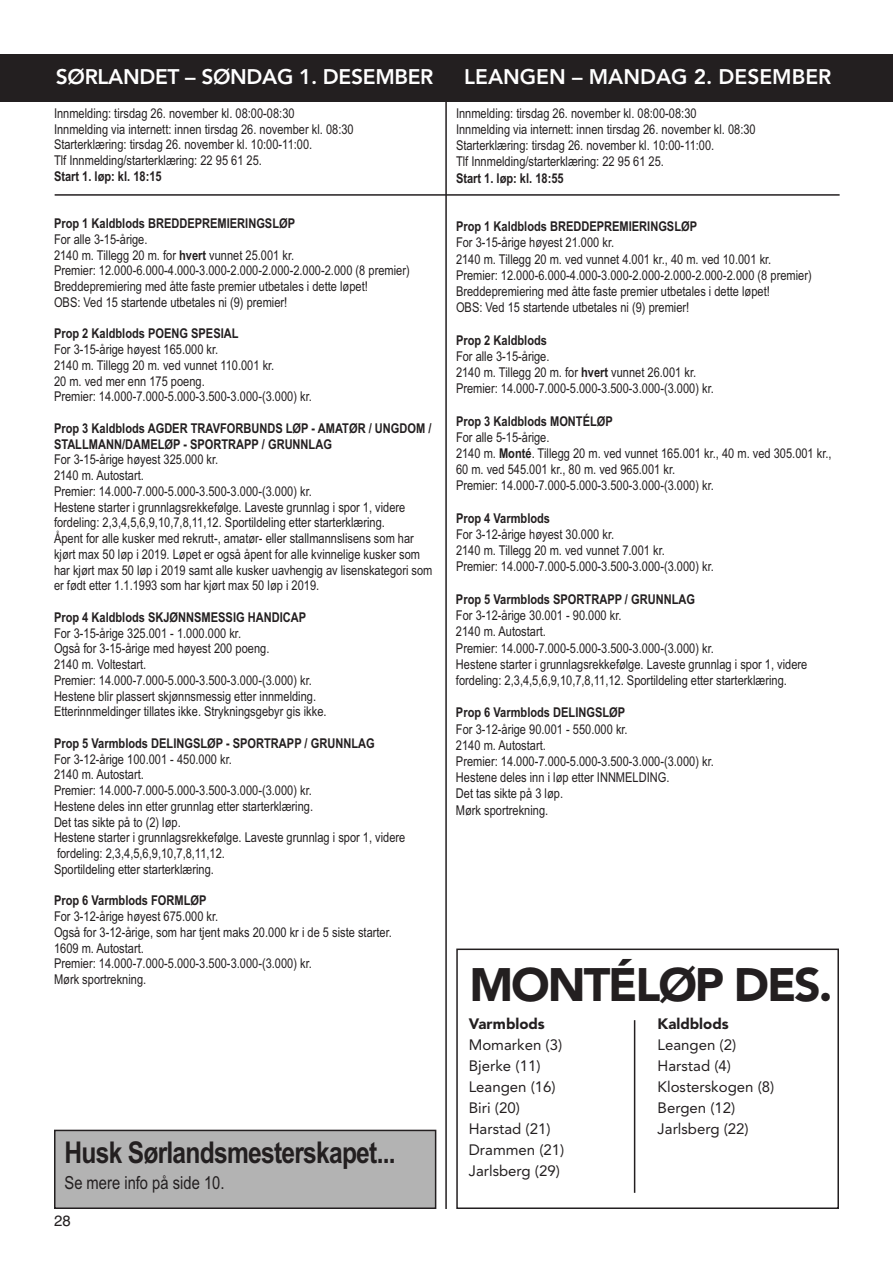
<style>
.page{position:relative;width:893px;height:1263px;background:#fff}
.page>*{position:absolute;margin:0;border:0;box-sizing:border-box;transform-origin:0 0}
.t1{font:900 46.5px "Avenir";letter-spacing:-.045em;color:#231f20}
.t2{font:700 30px "Arial Narrow";letter-spacing:-.025em;color:#231f20}
.t3{font:800 21px "Avenir";letter-spacing:-.015em;color:#fff}
.t4{font:18px "Arial Narrow";color:#231f20}
.t5{font:15px/21px "Avenir";color:#231f20}
.t6{font:900 15px "Avenir";color:#231f20}
.t7{font:15px "Helvetica";color:#231f20}
.t8{font:13.5px/15.8px "Arial Narrow";color:#231f20}
.t9{font:700 13.5px/15.8px "Arial Narrow";color:#231f20}
.s1{font-weight:700}
</style>
<div class="page">
<div style="left:0;top:54px;width:893px;height:48px;background:#231f20"></div>
<hr style="left:445px;top:54px;width:2px;height:1155px;background:#231f20">
<hr style="left:55px;top:194px;width:785px;height:2px;background:#231f20">
<div style="left:456px;top:948px;width:383px;height:261px;border:2px solid #231f20"></div>
<hr style="left:634px;top:1020px;width:1px;height:173px;background:#231f20">
<div style="left:56px;top:1131px;width:379px;height:76px;background:#b3b3b3"></div>
<div style="left:54px;top:1130px;width:382px;height:79px;border:2px solid #231f20"></div>
<h3 class="t3" style="left:56px;top:60px;width:379px">SØRLANDET – SØNDAG 1. DESEMBER</h3>
<h3 class="t3" style="left:464px;top:60px;width:369px">LEANGEN – MANDAG 2. DESEMBER</h3>
<p class="t8" style="left:456px;top:105px;width:301px;line-height:16.2px">Innmelding: tirsdag 26. november kl. 08:00-08:30<br>Innmelding via internett: innen tirsdag 26. november kl. 08:30<br>Starterklæring: tirsdag 26. november kl. 10:00-11:00.<br>Tlf Innmelding/starterklæring: 22 95 61 25.</p>
<p class="t9" style="left:456px;top:170px;width:109px">Start 1. løp: kl. 18:55</p>
<p class="t9" style="left:456px;top:219px;width:243px">Prop 1 Kaldblods BREDDEPREMIERINGSLØP</p>
<p class="t8" style="left:456px;top:235px;width:357px;line-height:16.2px">For 3-15-årige høyest 21.000 kr.<br>2140 m. Tillegg 20 m. ved vunnet 4.001 kr., 40 m. ved 10.001 kr.<br>Premier: 12.000-6.000-4.000-3.000-2.000-2.000-2.000-2.000 (8 premier)<br>Breddepremiering med åtte faste premier utbetales i dette løpet!<br>OBS: Ved 15 startende utbetales ni (9) premier!</p>
<p class="t9" style="left:456px;top:332px;width:93px">Prop 2 Kaldblods</p>
<p class="t8" style="left:456px;top:348px;width:259px;line-height:16.2px">For alle 3-15-årige.<br>2140 m. Tillegg 20 m. for <span class="s1">hvert</span> vunnet 26.001 kr.<br>Premier: 14.000-7.000-5.000-3.500-3.000-(3.000) kr.</p>
<p class="t9" style="left:456px;top:413px;width:158px">Prop 3 Kaldblods MONTÉLØP</p>
<p class="t8" style="left:456px;top:429px;width:377px;line-height:16.2px">For alle 5-15-årige.<br>2140 m. <span class="s1">Monté</span>. Tillegg 20 m. ved vunnet 165.001 kr., 40 m. ved 305.001 kr., 60 m. ved 545.001 kr., 80 m. ved 965.001 kr.<br>Premier: 14.000-7.000-5.000-3.500-3.000-(3.000) kr.</p>
<p class="t9" style="left:456px;top:510px;width:96px">Prop 4 Varmblods</p>
<p class="t8" style="left:456px;top:526px;width:259px;line-height:16.2px">For 3-12-årige høyest 30.000 kr.<br>2140 m. Tillegg 20 m. ved vunnet 7.001 kr.<br>Premier: 14.000-7.000-5.000-3.500-3.000-(3.000) kr.</p>
<p class="t9" style="left:456px;top:591px;width:241px">Prop 5 Varmblods SPORTRAPP / GRUNNLAG</p>
<p class="t8" style="left:456px;top:607px;width:353px;line-height:16.2px">For 3-12-årige 30.001 - 90.000 kr.<br>2140 m. Autostart.<br>Premier: 14.000-7.000-5.000-3.500-3.000-(3.000) kr.<br>Hestene starter i grunnlagsrekkefølge. Laveste grunnlag i spor 1, videre fordeling: 2,3,4,5,6,9,10,7,8,11,12. Sportildeling etter starterklæring.</p>
<p class="t9" style="left:456px;top:705px;width:171px">Prop 6 Varmblods DELINGSLØP</p>
<p class="t8" style="left:456px;top:721px;width:259px;line-height:16.2px">For 3-12-årige 90.001 - 550.000 kr.<br>2140 m. Autostart.<br>Premier: 14.000-7.000-5.000-3.500-3.000-(3.000) kr.<br>Hestene deles inn i løp etter INNMELDING.<br>Det tas sikte på 3 løp.<br>Mørk sportrekning.</p>
<p class="t8" style="left:54px;top:105px;width:301px">Innmelding: tirsdag 26. november kl. 08:00-08:30<br>Innmelding via internett: innen tirsdag 26. november kl. 08:30<br>Starterklæring: tirsdag 26. november kl. 10:00-11:00.<br>Tlf Innmelding/starterklæring: 22 95 61 25.</p>
<p class="t9" style="left:54px;top:168px;width:109px">Start 1. løp: kl. 18:15</p>
<p class="t9" style="left:54px;top:216px;width:243px">Prop 1 Kaldblods BREDDEPREMIERINGSLØP</p>
<p class="t8" style="left:54px;top:231px;width:357px">For alle 3-15-årige.<br>2140 m. Tillegg 20 m. for <span class="s1">hvert</span> vunnet 25.001 kr.<br>Premier: 12.000-6.000-4.000-3.000-2.000-2.000-2.000-2.000 (8 premier)<br>Breddepremiering med åtte faste premier utbetales i dette løpet!<br>OBS: Ved 15 startende utbetales ni (9) premier!</p>
<p class="t9" style="left:54px;top:326px;width:186px">Prop 2 Kaldblods POENG SPESIAL</p>
<p class="t8" style="left:54px;top:342px;width:259px">For 3-15-årige høyest 165.000 kr.<br>2140 m. Tillegg 20 m. ved vunnet 110.001 kr.<br>20 m. ved mer enn 175 poeng.<br>Premier: 14.000-7.000-5.000-3.500-3.000-(3.000) kr.</p>
<p class="t9" style="left:54px;top:420px;width:379px">Prop 3 Kaldblods AGDER TRAVFORBUNDS LØP - AMATØR / UNGDOM /<br>STALLMANN/DAMELØP - SPORTRAPP / GRUNNLAG</p>
<p class="t8" style="left:54px;top:452px;width:380px">For 3-15-årige høyest 325.000 kr.<br>2140 m. Autostart.<br>Premier: 14.000-7.000-5.000-3.500-3.000-(3.000) kr.<br>Hestene starter i grunnlagsrekkefølge. Laveste grunnlag i spor 1, videre fordeling: 2,3,4,5,6,9,10,7,8,11,12. Sportildeling etter starterklæring.<br>Åpent for alle kusker med rekrutt-, amatør- eller stallmannslisens som har kjørt max 50 løp i 2019. Løpet er også åpent for alle kvinnelige kusker som har kjørt max 50 løp i 2019 samt alle kusker uavhengig av lisenskategori som er født etter 1.1.1993 som har kjørt max 50 løp i 2019.</p>
<p class="t9" style="left:54px;top:609px;width:254px">Prop 4 Kaldblods SKJØNNSMESSIG HANDICAP</p>
<p class="t8" style="left:54px;top:625px;width:274px">For 3-15-årige 325.001 - 1.000.000 kr.<br>Også for 3-15-årige med høyest 200 poeng.<br>2140 m. Voltestart.<br>Premier: 14.000-7.000-5.000-3.500-3.000-(3.000) kr.<br>Hestene blir plassert skjønnsmessig etter innmelding.<br>Etterinnmeldinger tillates ikke. Strykningsgebyr gis ikke.</p>
<p class="t9" style="left:54px;top:735px;width:322px">Prop 5 Varmblods DELINGSLØP - SPORTRAPP / GRUNNLAG</p>
<p class="t8" style="left:54px;top:751px;width:353px">For 3-12-årige 100.001 - 450.000 kr.<br>2140 m. Autostart.<br>Premier: 14.000-7.000-5.000-3.500-3.000-(3.000) kr.<br>Hestene deles inn etter grunnlag etter starterklæring.<br>Det tas sikte på to (2) løp.<br>Hestene starter i grunnlagsrekkefølge. Laveste grunnlag i spor 1, videre fordeling: 2,3,4,5,6,9,10,7,8,11,12.<br>Sportildeling etter starterklæring.</p>
<p class="t9" style="left:54px;top:893px;width:154px">Prop 6 Varmblods FORMLØP</p>
<p class="t8" style="left:54px;top:909px;width:339px">For 3-12-årige høyest 675.000 kr.<br>Også for 3-12-årige, som har tjent maks 20.000 kr i de 5 siste starter.<br>1609 m. Autostart.<br>Premier: 14.000-7.000-5.000-3.500-3.000-(3.000) kr.<br>Mørk sportrekning.</p>
<h1 class="t1" style="left:469px;top:945px;width:365px">MONTÉLØP DES.</h1>
<p class="t6" style="left:469px;top:1011px;width:78px">Varmblods</p>
<p class="t5" style="left:469px;top:1033px;width:97px">Momarken (3)<br>Bjerke (11)<br>Leangen (16)<br>Biri (20)<br>Harstad (21)<br>Drammen (21)<br>Jarlsberg (29)</p>
<p class="t6" style="left:658px;top:1011px;width:73px">Kaldblods</p>
<p class="t5" style="left:658px;top:1033px;width:118px">Leangen (2)<br>Harstad (4)<br>Klosterskogen (8)<br>Bergen (12)<br>Jarlsberg (22)</p>
<h2 class="t2" style="left:64px;top:1135px;width:333px">Husk Sørlandsmesterskapet...</h2>
<h3 class="t4" style="left:64px;top:1172px;width:162px">Se mere info på side 10.</h3>
<p class="t7" style="left:54px;top:1212px;width:18px">28</p>
</div>
